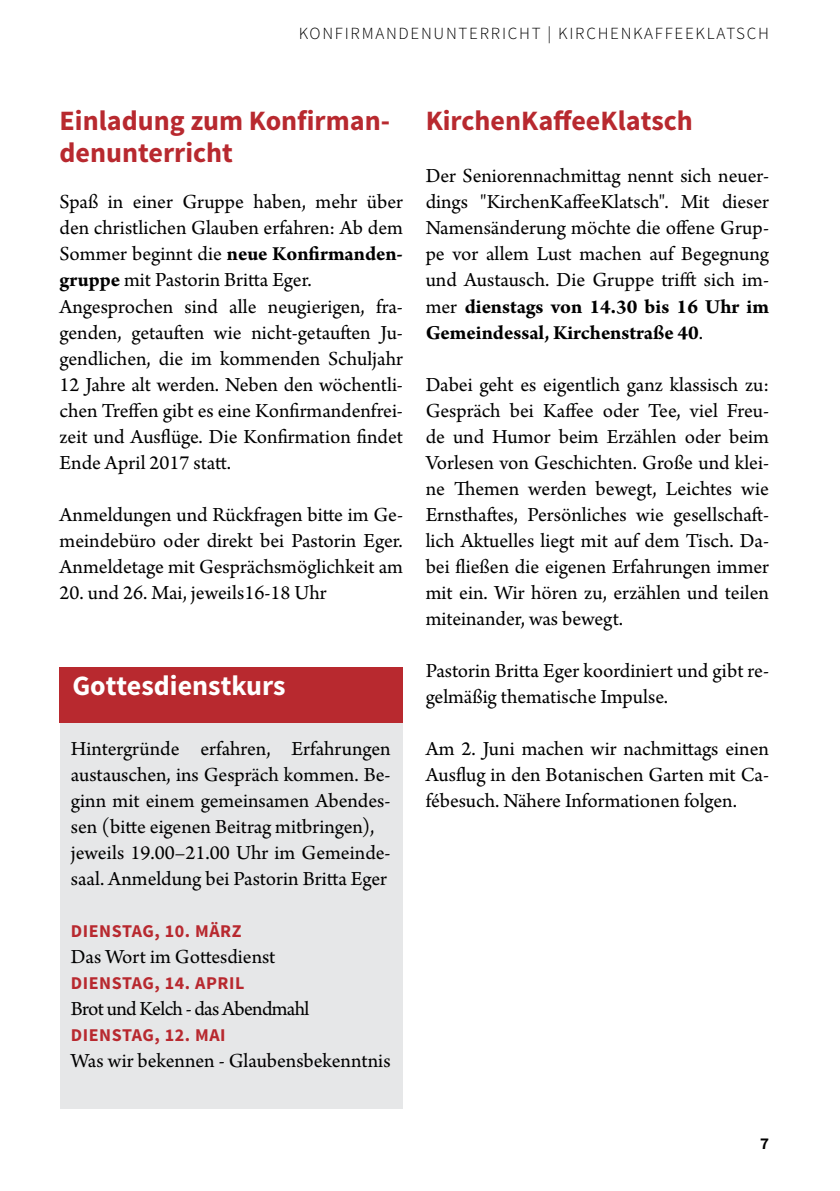
<style>
.page{position:relative;width:840px;height:1191px;background:#fff}
.page>*{position:absolute;margin:0;border:0;box-sizing:border-box;transform-origin:0 0}
.t1{font:700 28px/32px "Source Sans Pro";color:#b8292f}
.t2{font:700 28px "Source Sans Pro";color:#fff}
.t3{font:21px/26px "Arno Pro";color:#000;text-align:justify}
.t4{font:21px "Arno Pro";letter-spacing:-.03em;color:#000}
.t5{font:600 20px "Source Sans Pro";color:#000}
.t6{font:700 18px "Source Sans Pro";letter-spacing:.03em;color:#b8292f}
.t7{font:300 17px "Source Sans Pro";letter-spacing:.1em;color:#000}
.s1{font-weight:700}
</style>
<div class="page">
<div style="left:60px;top:670px;width:342px;height:439px;background:#e6e7e8"></div>
<div style="left:60px;top:667px;width:343px;height:55px;background:#b8292f"></div>
<p class="t7" style="left:298px;top:23px;width:346px">KONFIRMANDENUNTERRICHT | KIRCHENKAFFEEKLATS</p>
<p class="t7" style="left:746px;top:23px;width:20px">CH</p>
<h1 class="t1" style="left:60px;top:106px;width:332px">Einladung zum Konfirman&shy;denunterricht</h1>
<p class="t3" style="left:60px;top:190px;width:345px;text-align:left">Spaß in einer Gruppe haben, mehr über den christlichen Glauben erfahren: Ab dem Sommer beginnt die <span class="s1">neue Konfirmanden&shy;gruppe</span> mit Pastorin Britta Eger.<br>Angesprochen sind alle neugierigen, fra&shy;genden, getauften wie nicht-getauften Ju&shy;gendlichen, die im kommenden Schuljahr 12 Jahre alt werden. Neben den wöchentli&shy;chen Treffen gibt es eine Konfirmandenfrei&shy;zeit und Ausflüge. Die Konfirmation findet Ende April 2017 statt.</p>
<p class="t3" style="left:60px;top:502px;width:345px">Anmeldungen und Rückfragen bitte im Ge&shy;meindebüro oder direkt bei Pastorin Eger.<br>Anmeldetage mit Gesprächsmöglichkeit am</p>
<p class="t3" style="left:60px;top:580px;width:268px">20. und 26. Mai, jeweils16-18 Uhr</p>
<h1 class="t2" style="left:72px;top:667px;width:214px">Gottesdienstkurs</h1>
<p class="t3" style="left:71px;top:736px;width:321px;text-align:left">Hintergründe erfahren, Erfahrungen austauschen, ins Gespräch kommen. Be&shy;ginn mit einem gemeinsamen Abendes&shy;sen (bitte eigenen Beitrag mitbringen), jeweils 19.00–21.00 Uhr im Gemeinde&shy;saal. Anmeldung bei Pastorin Britta Eger</p>
<p class="t6" style="left:71px;top:919px;width:23px">Dienstag</p>
<p class="t6" style="left:154px;top:919px;width:88px">, 10. März</p>
<p class="t3" style="left:71px;top:944px;width:206px">Das Wort im Gottesdienst</p>
<p class="t6" style="left:71px;top:971px;width:23px">Dienstag</p>
<p class="t6" style="left:154px;top:971px;width:91px">, 14. April</p>
<p class="t4" style="left:71px;top:996px;width:240px">Brot und Kelch - das Abendmahl</p>
<p class="t6" style="left:71px;top:1023px;width:23px">Dienstag</p>
<p class="t6" style="left:154px;top:1023px;width:64px">, 12. Mai</p>
<p class="t3" style="left:71px;top:1048px;width:321px">Was wir bekennen - Glaubensbekenntnis</p>
<h1 class="t1" style="left:425px;top:106px;width:268px">KirchenKaffeeKlatsch</h1>
<p class="t3" style="left:425px;top:164px;width:345px">Der Seniorennachmittag nennt sich neuer&shy;dings "KirchenKaffeeKlatsch". Mit dieser Namensänderung möchte die offene Grup&shy;pe vor allem Lust machen auf Begegnung und Austausch. Die Gruppe trifft sich im&shy;mer <span class="s1">dienstags von 14.30 bis 16 Uhr im Gemeindessal, Kirchenstraße 40</span>.</p>
<p class="t3" style="left:425px;top:372px;width:345px">Dabei geht es eigentlich ganz klassisch zu:<br>Gespräch bei Kaffee oder Tee, viel Freu&shy;de und Humor beim Erzählen oder beim Vorlesen von Geschichten. Große und klei&shy;ne Themen werden bewegt, Leichtes wie Ernsthaftes, Persönliches wie gesellschaft&shy;lich Aktuelles liegt mit auf dem Tisch. Da&shy;bei fließen die eigenen Erfahrungen immer mit ein. Wir hören zu, erzählen und teilen miteinander, was bewegt.</p>
<p class="t3" style="left:425px;top:658px;width:344px">Pastorin Britta Eger koordiniert und gibt re&shy;gelmäßig thematische Impulse.</p>
<p class="t3" style="left:425px;top:736px;width:344px">Am 2. Juni machen wir nachmittags einen Ausflug in den Botanischen Garten mit Ca&shy;fébesuch. Nähere Informationen folgen.</p>
<p class="t5" style="left:759px;top:1130px;width:10px">7</p>
</div>
